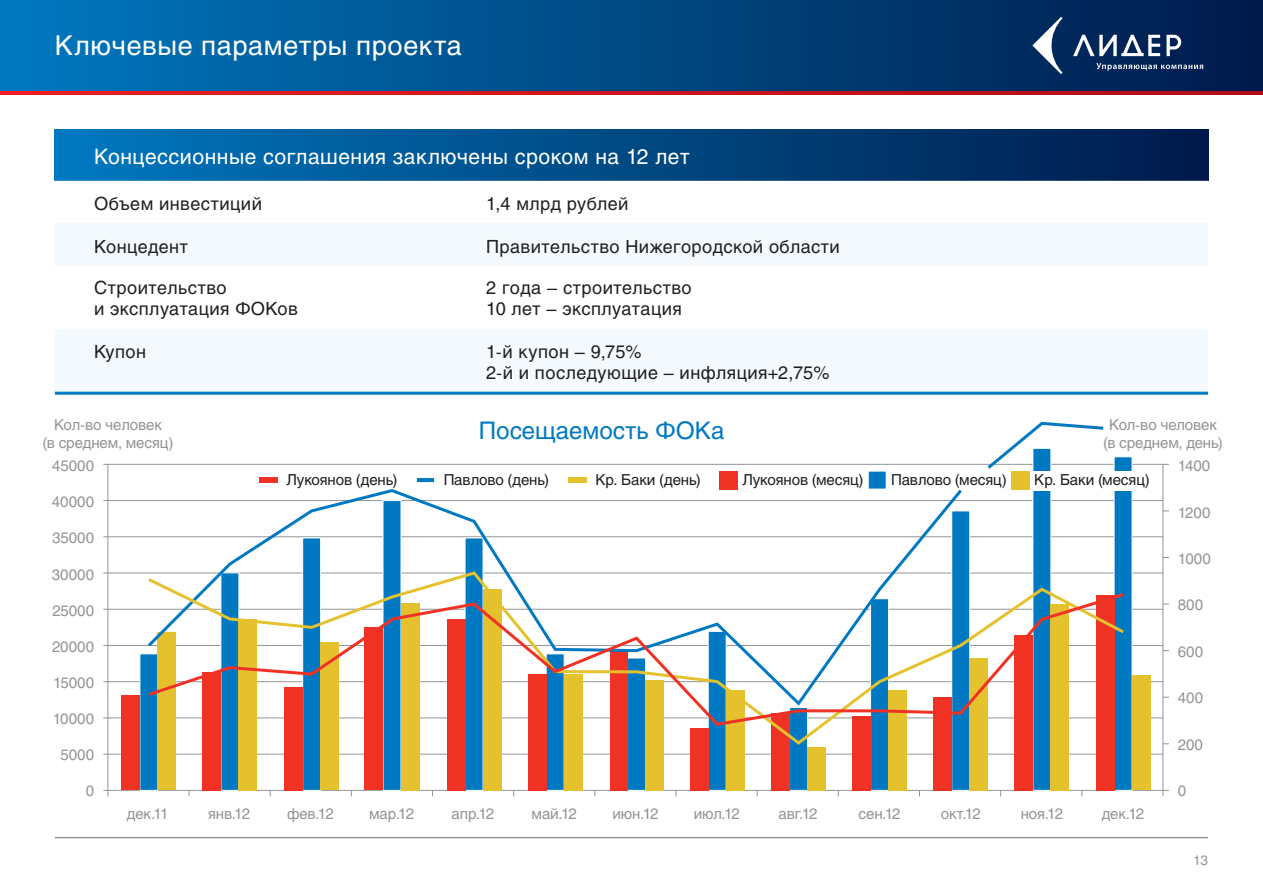
<style>
.page{position:relative;width:1263px;height:893px;background:#fff}
.page>*{position:absolute;margin:0;border:0;box-sizing:border-box;transform-origin:0 0}
.t1{font:27px "Helios C";letter-spacing:.025em;color:#fff}
.t2{font:24px "Helios C";color:#0079c2}
.t3{font:21px "Helios C";letter-spacing:.025em;color:#fff}
.t4{font:18px/21.6px "Helios C";letter-spacing:.025em;color:#231f20}
.t5{font:15px/18px "Helios C";letter-spacing:-.005em;color:#939598;text-align:center}
.t6{font:15px "Helios C";letter-spacing:-.005em;color:#231f20}
.t7{font:13.5px "Helios C";color:#939598}
</style>
<div class="page">
<div style="left:55px;top:130px;width:1153px;height:51px;background:linear-gradient(to right,#0078be,#001a4a)"></div>
<div style="left:55px;top:223px;width:1153px;height:43px;background:#f3f9fc"></div>
<div style="left:0;top:0;width:1263px;height:91px;background:linear-gradient(to right,#0078be,#001a4a)"></div>
<svg style="left:0;top:91px;width:1263px;height:4px;background:#ce141c"></svg>
<div style="left:55px;top:329px;width:1153px;height:64px;background:#f3f9fc"></div>
<hr style="left:55px;top:392px;width:1153px;height:3px;background:#0079c2">
<hr style="left:55px;top:837px;width:1153px;height:1px;background:#939598">
<svg style="left:1032px;top:17px;width:171px;height:57px;background:#284772"></svg>
<hr style="left:103px;top:464px;width:1060px;height:1px;background:#939598">
<hr style="left:103px;top:500px;width:1060px;height:1px;background:#939598">
<hr style="left:103px;top:536px;width:1060px;height:1px;background:#939598">
<hr style="left:103px;top:573px;width:1060px;height:1px;background:#939598">
<hr style="left:103px;top:609px;width:1060px;height:1px;background:#939598">
<hr style="left:103px;top:645px;width:1060px;height:1px;background:#939598">
<hr style="left:103px;top:681px;width:1060px;height:1px;background:#939598">
<hr style="left:103px;top:718px;width:1060px;height:1px;background:#939598">
<hr style="left:103px;top:754px;width:1060px;height:1px;background:#939598">
<hr style="left:103px;top:790px;width:1060px;height:1px;background:#939598">
<hr style="left:108px;top:464px;width:1px;height:326px;background:#939598">
<hr style="left:1163px;top:464px;width:1px;height:326px;background:#939598">
<div style="left:139px;top:653px;width:19px;height:138px;background:#0079c2;border:1px solid #fff"></div>
<div style="left:546px;top:653px;width:19px;height:138px;background:#0079c2"></div>
<div style="left:627px;top:657px;width:19px;height:134px;background:#0079c2"></div>
<div style="left:708px;top:631px;width:19px;height:160px;background:#0079c2"></div>
<div style="left:789px;top:707px;width:19px;height:84px;background:#0079c2"></div>
<div style="left:870px;top:598px;width:19px;height:193px;background:#0079c2"></div>
<div style="left:302px;top:537px;width:19px;height:254px;background:#0079c2"></div>
<div style="left:465px;top:537px;width:18px;height:254px;background:#0079c2"></div>
<div style="left:383px;top:500px;width:18px;height:291px;background:#0079c2"></div>
<div style="left:220px;top:572px;width:19px;height:219px;background:#0079c2"></div>
<div style="left:951px;top:510px;width:19px;height:281px;background:#0079c2;border:1px solid #fff"></div>
<div style="left:1032px;top:448px;width:19px;height:343px;background:#0079c2;border:1px solid #fff"></div>
<div style="left:1114px;top:456px;width:18px;height:335px;background:#0079c2"></div>
<div style="left:122px;top:695px;width:18px;height:95px;background:#ef3223"></div>
<div style="left:528px;top:674px;width:18px;height:116px;background:#ef3223"></div>
<div style="left:609px;top:649px;width:18px;height:141px;background:#ef3223"></div>
<div style="left:690px;top:728px;width:18px;height:62px;background:#ef3223"></div>
<div style="left:771px;top:713px;width:18px;height:77px;background:#ef3223"></div>
<div style="left:852px;top:716px;width:18px;height:74px;background:#ef3223"></div>
<div style="left:285px;top:687px;width:18px;height:103px;background:#ef3223"></div>
<div style="left:447px;top:619px;width:18px;height:171px;background:#ef3223"></div>
<div style="left:365px;top:628px;width:18px;height:162px;background:#ef3223"></div>
<div style="left:203px;top:672px;width:18px;height:118px;background:#ef3223"></div>
<div style="left:934px;top:697px;width:18px;height:93px;background:#ef3223"></div>
<div style="left:1015px;top:635px;width:18px;height:155px;background:#ef3223"></div>
<div style="left:1096px;top:595px;width:18px;height:195px;background:#ef3223"></div>
<div style="left:158px;top:632px;width:18px;height:158px;background:#e5c22d"></div>
<div style="left:564px;top:674px;width:18px;height:116px;background:#e5c22d"></div>
<div style="left:645px;top:680px;width:18px;height:110px;background:#e5c22d"></div>
<div style="left:726px;top:690px;width:18px;height:100px;background:#e5c22d"></div>
<div style="left:807px;top:747px;width:18px;height:43px;background:#e5c22d"></div>
<div style="left:888px;top:690px;width:18px;height:100px;background:#e5c22d"></div>
<div style="left:321px;top:643px;width:18px;height:147px;background:#e5c22d"></div>
<div style="left:483px;top:589px;width:18px;height:201px;background:#e5c22d"></div>
<div style="left:401px;top:603px;width:18px;height:187px;background:#e5c22d"></div>
<div style="left:239px;top:619px;width:18px;height:171px;background:#e5c22d"></div>
<div style="left:970px;top:658px;width:18px;height:132px;background:#e5c22d"></div>
<div style="left:1051px;top:604px;width:18px;height:186px;background:#e5c22d"></div>
<div style="left:1132px;top:675px;width:18px;height:115px;background:#e5c22d"></div>
<div style="left:706px;top:471px;width:433px;height:19px;background:#fff"></div>
<div style="left:868px;top:471px;width:19px;height:18px;background:#0079c2;border:1px solid #fff"></div>
<div style="left:720px;top:471px;width:18px;height:18px;background:#ef3223"></div>
<div style="left:1011px;top:471px;width:18px;height:18px;background:#e5c22d"></div>
<svg style="left:417px;top:478px;width:18px;height:5px"></svg>
<div style="left:259px;top:477px;width:18px;height:6px;background:#ef3223"></div>
<div style="left:568px;top:477px;width:18px;height:6px;background:#e5c22d"></div>
<svg style="left:984px;top:421px;width:122px;height:51px"></svg>
<svg style="left:145px;top:486px;width:820px;height:84px"></svg>
<svg style="left:145px;top:570px;width:971px;height:177px"></svg>
<svg style="left:145px;top:591px;width:979px;height:136px"></svg>
<h1 class="t1" style="left:55px;top:29px;width:409px">Ключевые параметры проекта</h1>
<h3 class="t3" style="left:94px;top:144px;width:597px">Концессионные соглашения заключены сроком на 12 лет</h3>
<p class="t4" style="left:94px;top:193px;width:169px">Объем инвестиций</p>
<p class="t4" style="left:486px;top:193px;width:144px">1,4 млрд рублей</p>
<p class="t4" style="left:94px;top:235px;width:95px">Концедент</p>
<p class="t4" style="left:486px;top:235px;width:355px">Правительство Нижегородской области</p>
<p class="t4" style="left:94px;top:276px;width:205px">Строительство<br>и эксплуатация ФОКов</p>
<p class="t4" style="left:486px;top:276px;width:207px">2 года – строительство<br>10 лет – эксплуатация</p>
<p class="t4" style="left:94px;top:340px;width:54px">Купон</p>
<p class="t4" style="left:486px;top:340px;width:345px">1-й купон – 9,75%<br>2-й и последующие – инфляция+2,75%</p>
<p class="t5" style="left:43px;top:415px;width:132px">Кол-во человек<br>(в среднем, месяц)</p>
<p class="t5" style="left:1103px;top:416px;width:121px">Кол-во человек (в среднем, день)</p>
<p class="t6" style="left:287px;top:470px;width:113px">Лукоянов (день)</p>
<p class="t6" style="left:444px;top:471px;width:107px">Павлово (день)</p>
<p class="t6" style="left:595px;top:471px;width:107px">Кр. Баки (день)</p>
<p class="t6" style="left:742px;top:470px;width:123px">Лукоянов (месяц)</p>
<p class="t6" style="left:891px;top:471px;width:117px">Павлово (месяц)</p>
<p class="t6" style="left:1034px;top:471px;width:117px">Кр. Баки (месяц)</p>
<h2 class="t2" style="left:479px;top:416px;width:247px">Посещаемость ФОКа</h2>
<p class="t5" style="left:1178px;top:457px;width:34px">1400</p>
<p class="t5" style="left:1178px;top:503px;width:34px">1200</p>
<p class="t5" style="left:1178px;top:550px;width:34px">1000</p>
<p class="t5" style="left:1178px;top:596px;width:27px">800</p>
<p class="t5" style="left:1178px;top:642px;width:27px">600</p>
<p class="t5" style="left:1178px;top:689px;width:27px">400</p>
<p class="t5" style="left:1178px;top:735px;width:27px">200</p>
<p class="t5" style="left:1178px;top:782px;width:10px">0</p>
<p class="t5" style="left:52px;top:457px;width:44px">45000</p>
<p class="t5" style="left:52px;top:493px;width:44px">40000</p>
<p class="t5" style="left:52px;top:529px;width:44px">35000</p>
<p class="t5" style="left:52px;top:565px;width:44px">30000</p>
<p class="t5" style="left:52px;top:601px;width:43px">25000</p>
<p class="t5" style="left:52px;top:637px;width:44px">20000</p>
<p class="t5" style="left:53px;top:673px;width:43px">15000</p>
<p class="t5" style="left:53px;top:710px;width:43px">10000</p>
<p class="t5" style="left:60px;top:746px;width:35px">5000</p>
<p class="t5" style="left:86px;top:782px;width:10px">0</p>
<p class="t5" style="left:127px;top:804px;width:43px">дек.11</p>
<p class="t5" style="left:208px;top:804px;width:44px">янв.12</p>
<p class="t5" style="left:287px;top:804px;width:48px">фев.12</p>
<p class="t5" style="left:369px;top:804px;width:46px">мар.12</p>
<p class="t5" style="left:452px;top:804px;width:44px">апр.12</p>
<p class="t5" style="left:532px;top:804px;width:47px">май.12</p>
<p class="t5" style="left:612px;top:804px;width:48px">июн.12</p>
<p class="t5" style="left:694px;top:804px;width:48px">июл.12</p>
<p class="t5" style="left:778px;top:804px;width:40px">авг.12</p>
<p class="t5" style="left:858px;top:804px;width:44px">сен.12</p>
<p class="t5" style="left:941px;top:804px;width:42px">окт.12</p>
<p class="t5" style="left:1021px;top:804px;width:44px">ноя.12</p>
<p class="t5" style="left:1102px;top:804px;width:44px">дек.12</p>
<p class="t7" style="left:1193px;top:852px;width:16px">13</p>
</div>
